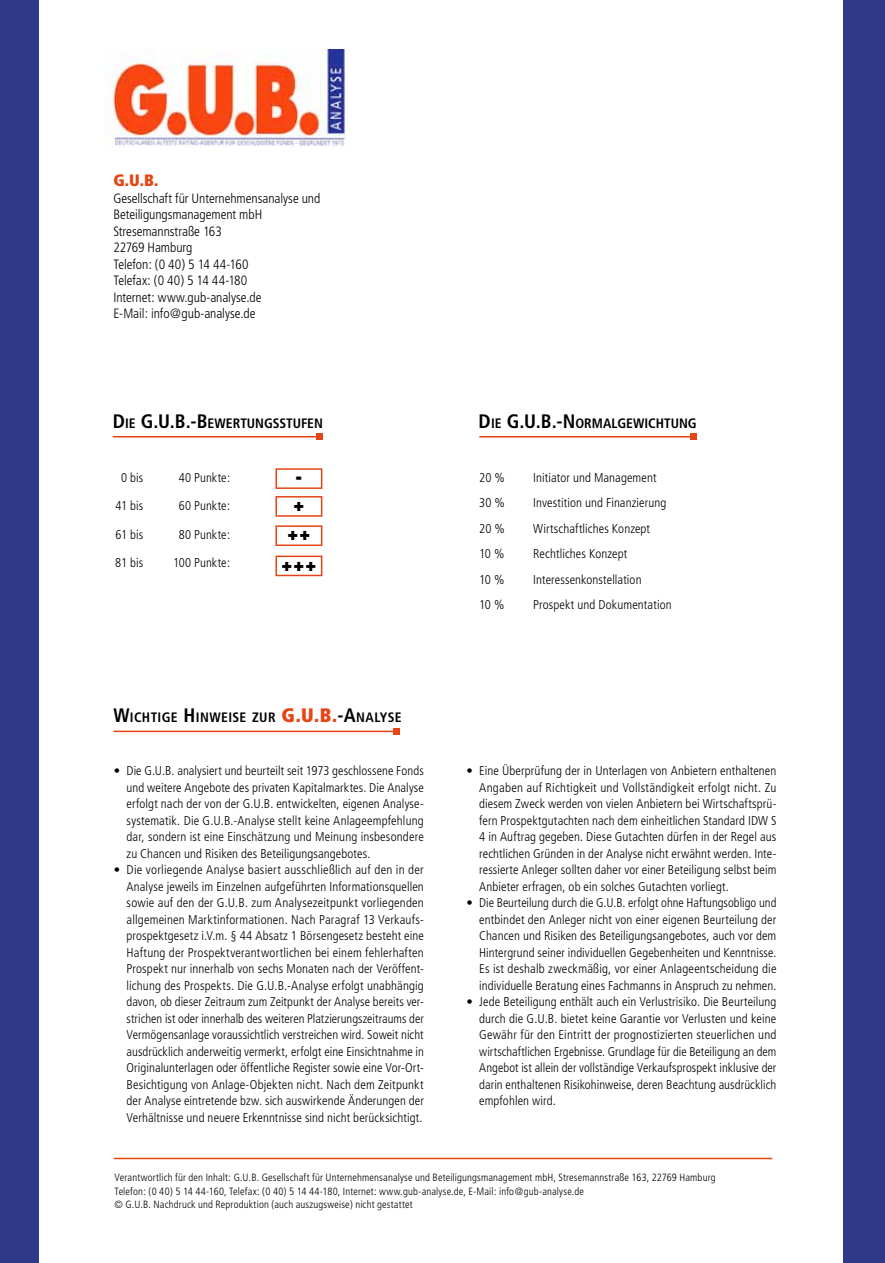
<style>
.page{position:relative;width:885px;height:1263px;background:#fff}
.page>*{position:absolute;margin:0;border:0;box-sizing:border-box;transform-origin:0 0}
.t1{font:900 18px "Frutiger";color:#000}
.t2{font:900 condensed 16.5px "Frutiger";color:#e64415}
.t3{font:700 condensed 13.65px "Frutiger";color:#000}
.t4{font:700 condensed 13.65px "Frutiger";letter-spacing:.025em;color:#000}
.t5{font:300 condensed 13.5px/16.5px "Frutiger";letter-spacing:-.005em;color:#000}
.t6{font:300 condensed 12.75px/16.5px "Frutiger";letter-spacing:.005em;color:#000;text-align:justify}
.t7{font:300 condensed 10.5px/13.5px "Frutiger";letter-spacing:.015em;color:#000}
.s1{font-size:19.5px}
.s2{font-weight:900;font-size:19.5px;color:#e64415}
</style>
<div class="page">
<div style="left:0;top:0;width:39px;height:1263px;background:#2f3a8b"></div>
<div style="left:842px;top:0;width:42px;height:1263px;background:#2f3a8b"></div>
<img style="left:105px;top:49px;width:241px;height:97px">
<hr style="left:113px;top:436px;width:206px;height:1px;background:#e64415">
<svg style="left:316px;top:434px;width:6px;height:6px"></svg>
<hr style="left:479px;top:436px;width:214px;height:1px;background:#e64415">
<svg style="left:690px;top:434px;width:6px;height:6px"></svg>
<hr style="left:114px;top:1158px;width:658px;height:1px;background:#e64415">
<div style="left:275px;top:556px;width:47px;height:20px;background:#fff;border:2px solid #e64415"></div>
<div style="left:275px;top:525px;width:47px;height:21px;background:#fff;border:2px solid #e64415"></div>
<div style="left:275px;top:496px;width:47px;height:21px;background:#fff;border:2px solid #e64415"></div>
<div style="left:275px;top:468px;width:47px;height:21px;background:#fff;border:2px solid #e64415"></div>
<hr style="left:113px;top:731px;width:283px;height:1px;background:#e64415">
<svg style="left:393px;top:728px;width:6px;height:6px"></svg>
<p class="t2" style="left:113px;top:170px;width:47px">G.U.B.</p>
<p class="t5" style="left:113px;top:190px;width:208px">Gesellschaft für Unternehmensanalyse und<br>Beteiligungsmanagement mbH<br>Stresemannstraße 163<br>22769 Hamburg<br>Telefon: (0 40) 5 14 44-160<br>Telefax: (0 40) 5 14 44-180<br>Internet: www.gub-analyse.de<br>E-Mail: info@gub-analyse.de</p>
<p class="t3" style="left:113px;top:415px;width:211px"><span class="s1">D</span>IE <span class="s1">G.U.B.-B</span>EWERTUNGSSTUFEN</p>
<p class="t6" style="left:121px;top:469px;width:24px">0 bis</p>
<p class="t6" style="left:179px;top:469px;width:53px">40 Punkte:</p>
<p class="t6" style="left:115px;top:498px;width:29px">41 bis</p>
<p class="t6" style="left:179px;top:498px;width:53px">60 Punkte:</p>
<p class="t6" style="left:115px;top:526px;width:29px">61 bis</p>
<p class="t6" style="left:179px;top:526px;width:53px">80 Punkte:</p>
<p class="t6" style="left:115px;top:555px;width:30px">81 bis</p>
<p class="t6" style="left:173px;top:555px;width:58px">100 Punkte:</p>
<p class="t1" style="left:295px;top:466px;width:8px">-</p>
<p class="t1" style="left:293px;top:494px;width:12px">+</p>
<p class="t1" style="left:287px;top:523px;width:24px">++</p>
<p class="t1" style="left:281px;top:553px;width:36px">+++</p>
<p class="t4" style="left:114px;top:710px;width:289px"><span class="s1">W</span>ICHTIGE <span class="s1">H</span> INWEISE ZUR <span class="s2">G.U.B.</span><span class="s1">-A</span>NALYSE</p>
<p class="t6" style="left:126px;top:762px;width:299px;text-indent:-13px">• Die G.U.B. analysiert und beurteilt seit 1973 geschlossene Fonds und weitere Angebote des privaten Kapitalmarktes. Die Analyse erfolgt nach der von der G.U.B. entwickelten, eigenen Analyse&shy;systematik. Die G.U.B.-Analyse stellt keine Anlageempfehlung dar, sondern ist eine Einschätzung und Meinung insbesondere zu Chancen und Risiken des Beteiligungsangebotes.</p>
<p class="t6" style="left:126px;top:861px;width:299px;text-indent:-13px">• Die vorliegende Analyse basiert ausschließlich auf den in der Analyse jeweils im Einzelnen aufgeführten Informationsquellen sowie auf den der G.U.B. zum Analysezeitpunkt vorliegenden allgemeinen Marktinformationen. Nach Paragraf 13 Verkaufs&shy;prospektgesetz i.V.m. § 44 Absatz 1 Börsengesetz besteht eine Haftung der Prospektverantwortlichen bei einem fehlerhaften Prospekt nur innerhalb von sechs Monaten nach der Veröffent&shy;lichung des Prospekts. Die G.U.B.-Analyse erfolgt unabhängig davon, ob dieser Zeitraum zum Zeitpunkt der Analyse bereits ver&shy;strichen ist oder innerhalb des weiteren Platzierungszeitraums der Vermögensanlage voraussichtlich verstreichen wird. Soweit nicht ausdrücklich anderweitig vermerkt, erfolgt eine Einsichtnahme in Originalunterlagen oder öffentliche Register sowie eine Vor-Ort-Besichtigung von Anlage-Objekten nicht. Nach dem Zeitpunkt der Analyse eintretende bzw. sich auswirkende Änderungen der Verhältnisse und neuere Erkenntnisse sind nicht berücksichtigt.</p>
<p class="t3" style="left:478px;top:415px;width:218px"><span class="s1">D</span>IE <span class="s1">G.U.B.-N</span> ORMALGEWICHTUNG</p>
<p class="t6" style="left:479px;top:469px;width:27px">20 %</p>
<p class="t6" style="left:533px;top:469px;width:125px">Initiator und Management</p>
<p class="t6" style="left:479px;top:495px;width:27px">30 %</p>
<p class="t6" style="left:533px;top:495px;width:135px">Investition und Finanzierung</p>
<p class="t6" style="left:479px;top:520px;width:27px">20 %</p>
<p class="t6" style="left:533px;top:520px;width:118px">Wirtschaftliches Konzept</p>
<p class="t6" style="left:479px;top:546px;width:27px">10 %</p>
<p class="t6" style="left:533px;top:546px;width:95px">Rechtliches Konzept</p>
<p class="t6" style="left:479px;top:571px;width:27px">10 %</p>
<p class="t6" style="left:533px;top:571px;width:110px">Interessenkonstellation</p>
<p class="t6" style="left:479px;top:597px;width:27px">10 %</p>
<p class="t6" style="left:533px;top:597px;width:140px">Prospekt und Dokumentation</p>
<p class="t6" style="left:479px;top:762px;width:299px;text-indent:-13px">• Eine Überprüfung der in Unterlagen von Anbietern enthaltenen Angaben auf Richtigkeit und Vollständigkeit erfolgt nicht. Zu diesem Zweck werden von vielen Anbietern bei Wirtschaftsprü&shy;fern Prospektgutachten nach dem einheitlichen Standard IDW S 4 in Auftrag gegeben. Diese Gutachten dürfen in der Regel aus rechtlichen Gründen in der Analyse nicht erwähnt werden. Inte&shy;ressierte Anleger sollten daher vor einer Beteiligung selbst beim Anbieter erfragen, ob ein solches Gutachten vorliegt.</p>
<p class="t6" style="left:479px;top:894px;width:299px;text-indent:-13px">• Die Beurteilung durch die G.U.B. erfolgt ohne Haftungsobligo und entbindet den Anleger nicht von einer eigenen Beurteilung der Chancen und Risiken des Beteiligungsangebotes, auch vor dem Hintergrund seiner individuellen Gegebenheiten und Kenntnisse.<br>Es ist deshalb zweckmäßig, vor einer Anlageentscheidung die individuelle Beratung eines Fachmanns in Anspruch zu nehmen.</p>
<p class="t6" style="left:479px;top:993px;width:299px;text-indent:-13px">• Jede Beteiligung enthält auch ein Verlustrisiko. Die Beurteilung durch die G.U.B. bietet keine Garantie vor Verlusten und keine Gewähr für den Eintritt der prognostizierten steuerlichen und wirtschaftlichen Ergebnisse. Grundlage für die Beteiligung an dem Angebot ist allein der vollständige Verkaufsprospekt inklusive der darin enthaltenen Risikohinweise, deren Beachtung ausdrücklich empfohlen wird.</p>
<p class="t7" style="left:114px;top:1171px;width:602px">Verantwortlich für den Inhalt: G.U.B. Gesellschaft für Unternehmensanalyse und Beteiligungsmanagement mbH, Stresemannstraße 163, 22769 Hamburg<br>Telefon: (0 40) 5 14 44-160, Telefax: (0 40) 5 14 44-180, Internet: www.gub-analyse.de, E-Mail: info@gub-analyse.de<br>© G.U.B. Nachdruck und Reproduktion (auch auszugsweise) nicht gestattet</p>
</div>
